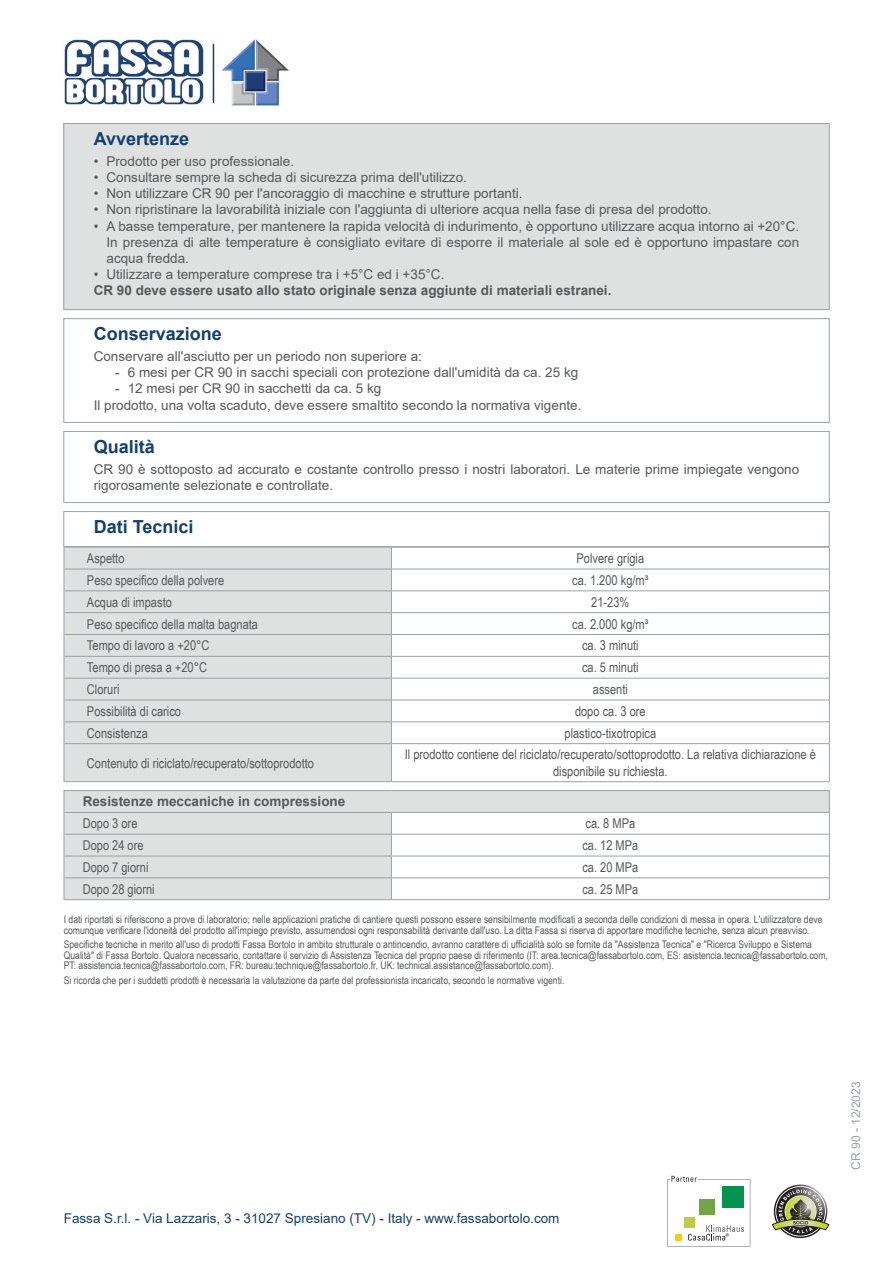
<style>
.page{position:relative;width:893px;height:1263px;background:#fff}
.page>*{position:absolute;margin:0;border:0;box-sizing:border-box;transform-origin:0 0}
.Titolo{font:700 18px "Arial";color:#15406e}
.Qualita{font:13.5px/16.2px "Arial";color:#57585a;text-align:justify}
.normale_centrato{font:13.5px/16.2px "Arial Narrow";color:#57585a;text-align:center}
.normale_sx{font:13.5px "Arial Narrow";color:#57585a}
.Conservazione{font:13.5px "Arial";color:#57585a}
.t1{font:13.5px "Arial";color:#15406e}
.Note{font:700 13.5px "Arial";color:#57585a}
.grassetto_sx{font:700 13.5px "Arial";color:#57585a}
.t2{font:12px "Arial";color:#9ba1a4}
.Disclaimer{font:10.5px/10.5px "Arial Narrow";color:#57585a}
</style>
<div class="page">
<div style="left:64px;top:124px;width:765px;height:186px;background:#dfe1e1"></div>
<div style="left:64px;top:123px;width:765px;height:187px;border:1px solid #9ba1a4"></div>
<div style="left:64px;top:318px;width:765px;height:105px;border:1px solid #9ba1a4"></div>
<div style="left:64px;top:431px;width:765px;height:72px;border:1px solid #9ba1a4"></div>
<div style="left:64px;top:511px;width:765px;height:36px;border:1px solid #9ba1a4"></div>
<div style="left:65px;top:548px;width:326px;height:233px;background:#dfe1e1"></div>
<hr style="left:64px;top:547px;width:327px;height:1px;background:#9ba1a4">
<hr style="left:391px;top:547px;width:439px;height:1px;background:#9ba1a4">
<hr style="left:64px;top:569px;width:327px;height:1px;background:#9ba1a4">
<hr style="left:391px;top:569px;width:439px;height:1px;background:#9ba1a4">
<hr style="left:64px;top:591px;width:327px;height:1px;background:#9ba1a4">
<hr style="left:391px;top:591px;width:439px;height:1px;background:#9ba1a4">
<hr style="left:64px;top:612px;width:327px;height:1px;background:#9ba1a4">
<hr style="left:391px;top:612px;width:439px;height:1px;background:#9ba1a4">
<hr style="left:64px;top:634px;width:327px;height:1px;background:#9ba1a4">
<hr style="left:391px;top:634px;width:439px;height:1px;background:#9ba1a4">
<hr style="left:64px;top:656px;width:327px;height:1px;background:#9ba1a4">
<hr style="left:391px;top:656px;width:439px;height:1px;background:#9ba1a4">
<hr style="left:64px;top:678px;width:327px;height:1px;background:#9ba1a4">
<hr style="left:391px;top:678px;width:439px;height:1px;background:#9ba1a4">
<hr style="left:64px;top:700px;width:327px;height:1px;background:#9ba1a4">
<hr style="left:391px;top:700px;width:439px;height:1px;background:#9ba1a4">
<hr style="left:64px;top:721px;width:327px;height:1px;background:#9ba1a4">
<svg style="left:64px;top:547px;width:1px;height:196px"></svg>
<hr style="left:391px;top:721px;width:439px;height:1px;background:#9ba1a4">
<svg style="left:391px;top:547px;width:1px;height:196px"></svg>
<svg style="left:829px;top:547px;width:1px;height:196px"></svg>
<hr style="left:64px;top:743px;width:327px;height:1px;background:#9ba1a4">
<hr style="left:64px;top:744px;width:1px;height:37px;background:#9ba1a4">
<hr style="left:64px;top:781px;width:327px;height:1px;background:#9ba1a4">
<hr style="left:391px;top:743px;width:439px;height:1px;background:#9ba1a4">
<hr style="left:391px;top:744px;width:1px;height:37px;background:#9ba1a4">
<hr style="left:829px;top:744px;width:1px;height:37px;background:#9ba1a4">
<hr style="left:391px;top:781px;width:439px;height:1px;background:#9ba1a4">
<svg style="left:65px;top:791px;width:764px;height:108px;fill:#dfe1e1"></svg>
<hr style="left:64px;top:790px;width:327px;height:1px;background:#9ba1a4">
<hr style="left:391px;top:790px;width:439px;height:1px;background:#9ba1a4">
<hr style="left:64px;top:812px;width:327px;height:1px;background:#9ba1a4">
<hr style="left:391px;top:812px;width:439px;height:1px;background:#9ba1a4">
<hr style="left:64px;top:834px;width:327px;height:1px;background:#9ba1a4">
<hr style="left:391px;top:834px;width:439px;height:1px;background:#9ba1a4">
<hr style="left:64px;top:856px;width:327px;height:1px;background:#9ba1a4">
<hr style="left:391px;top:856px;width:439px;height:1px;background:#9ba1a4">
<hr style="left:64px;top:878px;width:327px;height:1px;background:#9ba1a4">
<svg style="left:64px;top:791px;width:1px;height:108px"></svg>
<hr style="left:64px;top:899px;width:327px;height:1px;background:#9ba1a4">
<hr style="left:391px;top:878px;width:439px;height:1px;background:#9ba1a4">
<svg style="left:391px;top:812px;width:1px;height:87px"></svg>
<svg style="left:829px;top:791px;width:1px;height:108px"></svg>
<hr style="left:391px;top:899px;width:439px;height:1px;background:#9ba1a4">
<svg style="left:667px;top:1176px;width:83px;height:71px"></svg>
<svg style="left:772px;top:1186px;width:57px;height:50px"></svg>
<img style="left:64px;top:39px;width:140px;height:66px">
<hr style="left:213px;top:44px;width:1px;height:59px;background:#15406e">
<img style="left:221px;top:39px;width:68px;height:67px">
<p class="Titolo" style="left:94px;top:126px;width:97px">Avvertenze</p>
<p class="Qualita" style="left:94px;top:153px;width:202px">• Prodotto per uso professionale.</p>
<p class="Qualita" style="left:94px;top:169px;width:375px">• Consultare sempre la scheda di sicurezza prima dell'utilizzo.</p>
<p class="Qualita" style="left:94px;top:185px;width:430px">• Non utilizzare CR 90 per l'ancoraggio di macchine e strutture portanti.</p>
<p class="Qualita" style="left:94px;top:201px;width:619px">• Non ripristinare la lavorabilità iniziale con l'aggiunta di ulteriore acqua nella fase di presa del prodotto.</p>
<p class="Qualita" style="left:106px;top:218px;width:694px;text-indent:-13px">• A basse temperature, per mantenere la rapida velocità di indurimento, è opportuno utilizzare acqua intorno ai +20°C.<br>In presenza di alte temperature è consigliato evitare di esporre il materiale al sole ed è opportuno impastare con acqua fredda.</p>
<p class="Qualita" style="left:94px;top:266px;width:352px">• Utilizzare a temperature comprese tra i +5°C ed i +35°C.</p>
<p class="Note" style="left:94px;top:281px;width:519px">CR 90 deve essere usato allo stato originale senza aggiunte di materiali estranei.</p>
<p class="Titolo" style="left:94px;top:321px;width:130px">Conservazione</p>
<p class="Conservazione" style="left:94px;top:347px;width:330px">Conservare all'asciutto per un periodo non superiore a:</p>
<p class="Qualita" style="left:115px;top:364px;width:465px">- 6 mesi per CR 90 in sacchi speciali con protezione dall'umidità da ca. 25 kg</p>
<p class="Qualita" style="left:115px;top:380px;width:268px">- 12 mesi per CR 90 in sacchetti da ca. 5 kg</p>
<p class="Conservazione" style="left:94px;top:395px;width:489px">Il prodotto, una volta scaduto, deve essere smaltito secondo la normativa vigente.</p>
<p class="Titolo" style="left:94px;top:434px;width:63px">Qualità</p>
<p class="Qualita" style="left:94px;top:461px;width:707px">CR 90 è sottoposto ad accurato e costante controllo presso i nostri laboratori. Le materie prime impiegate vengono rigorosamente selezionate e controllate.</p>
<p class="Titolo" style="left:94px;top:514px;width:101px">Dati Tecnici</p>
<p class="normale_sx" style="left:87px;top:548px;width:39px">Aspetto</p>
<p class="normale_centrato" style="left:577px;top:550px;width:69px">Polvere grigia</p>
<p class="normale_sx" style="left:87px;top:570px;width:139px">Peso specifico della polvere</p>
<p class="normale_centrato" style="left:572px;top:571px;width:78px">ca. 1.200 kg/m³</p>
<p class="normale_sx" style="left:87px;top:592px;width:86px">Acqua di impasto</p>
<p class="normale_centrato" style="left:591px;top:593px;width:40px">21-23%</p>
<p class="normale_sx" style="left:87px;top:614px;width:173px">Peso specifico della malta bagnata</p>
<p class="normale_centrato" style="left:572px;top:615px;width:78px">ca. 2.000 kg/m³</p>
<p class="normale_sx" style="left:87px;top:636px;width:124px">Tempo di lavoro a +20°C</p>
<p class="normale_centrato" style="left:582px;top:637px;width:58px">ca. 3 minuti</p>
<p class="normale_sx" style="left:87px;top:657px;width:122px">Tempo di presa a +20°C</p>
<p class="normale_centrato" style="left:582px;top:659px;width:58px">ca. 5 minuti</p>
<p class="normale_sx" style="left:87px;top:679px;width:34px">Cloruri</p>
<p class="normale_centrato" style="left:593px;top:681px;width:37px">assenti</p>
<p class="normale_sx" style="left:87px;top:701px;width:96px">Possibilità di carico</p>
<p class="normale_centrato" style="left:575px;top:702px;width:72px">dopo ca. 3 ore</p>
<p class="normale_sx" style="left:87px;top:723px;width:62px">Consistenza</p>
<p class="normale_centrato" style="left:565px;top:724px;width:93px">plastico-tixotropica</p>
<p class="normale_sx" style="left:87px;top:753px;width:229px">Contenuto di riciclato/recuperato/sottoprodotto</p>
<p class="normale_centrato" style="left:405px;top:746px;width:413px">Il prodotto contiene del riciclato/recuperato/sottoprodotto. La relativa dichiarazione è disponibile su richiesta.</p>
<p class="grassetto_sx" style="left:83px;top:792px;width:264px">Resistenze meccaniche in compressione</p>
<p class="normale_sx" style="left:83px;top:813px;width:56px">Dopo 3 ore</p>
<p class="normale_centrato" style="left:585px;top:815px;width:51px">ca. 8 MPa</p>
<p class="normale_sx" style="left:83px;top:835px;width:62px">Dopo 24 ore</p>
<p class="normale_centrato" style="left:582px;top:837px;width:57px">ca. 12 MPa</p>
<p class="normale_sx" style="left:83px;top:857px;width:67px">Dopo 7 giorni</p>
<p class="normale_centrato" style="left:582px;top:858px;width:57px">ca. 20 MPa</p>
<p class="normale_sx" style="left:83px;top:879px;width:73px">Dopo 28 giorni</p>
<p class="normale_centrato" style="left:582px;top:880px;width:57px">ca. 25 MPa</p>
<p class="Disclaimer" style="left:64px;top:914px;width:760px">I dati riportati si riferiscono a prove di laboratorio; nelle applicazioni pratiche di cantiere questi possono essere sensibilmente modificati a seconda delle condizioni di messa in opera. L'utilizzatore deve comunque verificare l'idoneità del prodotto all'impiego previsto, assumendosi ogni responsabilità derivante dall'uso. La ditta Fassa si riserva di apportare modifiche tecniche, senza alcun preavviso.</p>
<p class="Disclaimer" style="left:64px;top:939px;width:766px">Specifiche tecniche in merito all'uso di prodotti Fassa Bortolo in ambito strutturale o antincendio, avranno carattere di ufficialità solo se fornite da "Assistenza Tecnica" e "Ricerca Sviluppo e Sistema<br>Qualità" di Fassa Bortolo. Qualora necessario, contattare il servizio di Assistenza Tecnica del proprio paese di riferimento (IT: area.tecnica@fassabortolo.com, ES: asistencia.tecnica@fassabortolo.com,<br>PT: assistencia.tecnica@fassabortolo.com, FR: bureau.technique@fassabortolo.fr, UK: technical.assistance@fassabortolo.com).</p>
<p class="Disclaimer" style="left:64px;top:975px;width:502px">Si ricorda che per i suddetti prodotti è necessaria la valutazione da parte del professionista incaricato, secondo le normative vigenti.</p>
<p class="t1" style="left:64px;top:1208px;width:497px">Fassa S.r.l. - Via Lazzaris, 3 - 31027 Spresiano (TV) - Italy - www.fassabortolo.com</p>
<p class="t2" style="left:848px;top:1170px;width:90px;rotate:-90deg">CR 90 - 12/2023</p>
</div>
